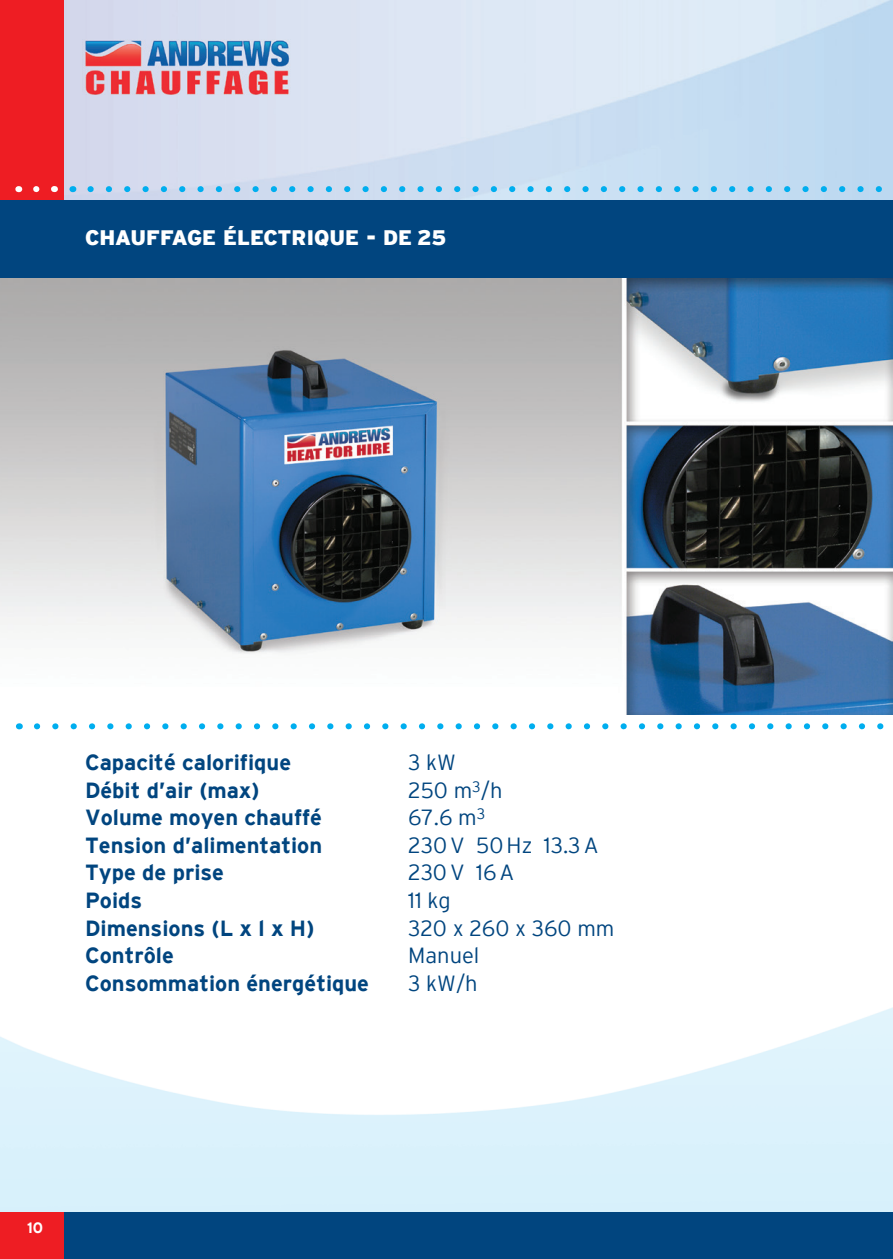
<style>
.page{position:relative;width:893px;height:1259px;background:#fff}
.page>*{position:absolute;margin:0;border:0;box-sizing:border-box;transform-origin:0 0}
.t1{font:700 21.9px/27.6px "Interstate";color:#01457f}
.t2{font:300 21.9px/27.6px "Interstate";color:#01457f}
.t3{font:900 21px "Interstate";color:#fff}
.t4{font:700 15px "Interstate";color:#fff}
</style>
<div class="page">
<img style="left:64px;top:0;width:829px;height:200px">
<div style="left:0;top:1212px;width:893px;height:47px;background:#01457f"></div>
<div style="left:0;top:1212px;width:64px;height:47px;background:#ee1d23"></div>
<svg style="left:90px;top:186px;width:803px;height:6px;background:#96d0ef"></svg>
<img style="left:0;top:278px;width:893px;height:436px">
<svg style="left:37px;top:723px;width:847px;height:6px"></svg>
<div style="left:0;top:0;width:64px;height:200px;background:#ee1d23"></div>
<img style="left:83px;top:40px;width:208px;height:55px">
<svg style="left:36px;top:186px;width:4px;height:6px"></svg>
<div style="left:0;top:200px;width:893px;height:78px;background:#01457f"></div>
<p class="t3" style="left:85px;top:225px;width:363px">CHAUFFAGE ÉLECTRIQUE - DE 25</p>
<p class="t1" style="left:85px;top:748px;width:285px">Capacité calorifique<br>Débit d’air (max)<br>Volume moyen chauffé<br>Tension d’alimentation<br>Type de prise<br>Poids<br>Dimensions (L x l x H)<br>Contrôle<br>Consommation énergétique</p>
<p class="t2" style="left:408px;top:748px;width:208px">3 kW<br>250 m<sup>3</sup>/h<br>67.6 m<sup>3<br></sup>230V 50Hz 13.3A<br>230V 16A<br>11 kg<br>320 x 260 x 360 mm<br>Manuel<br>3 kW/h</p>
<p class="t4" style="left:27px;top:1219px;width:17px">10</p>
</div>
